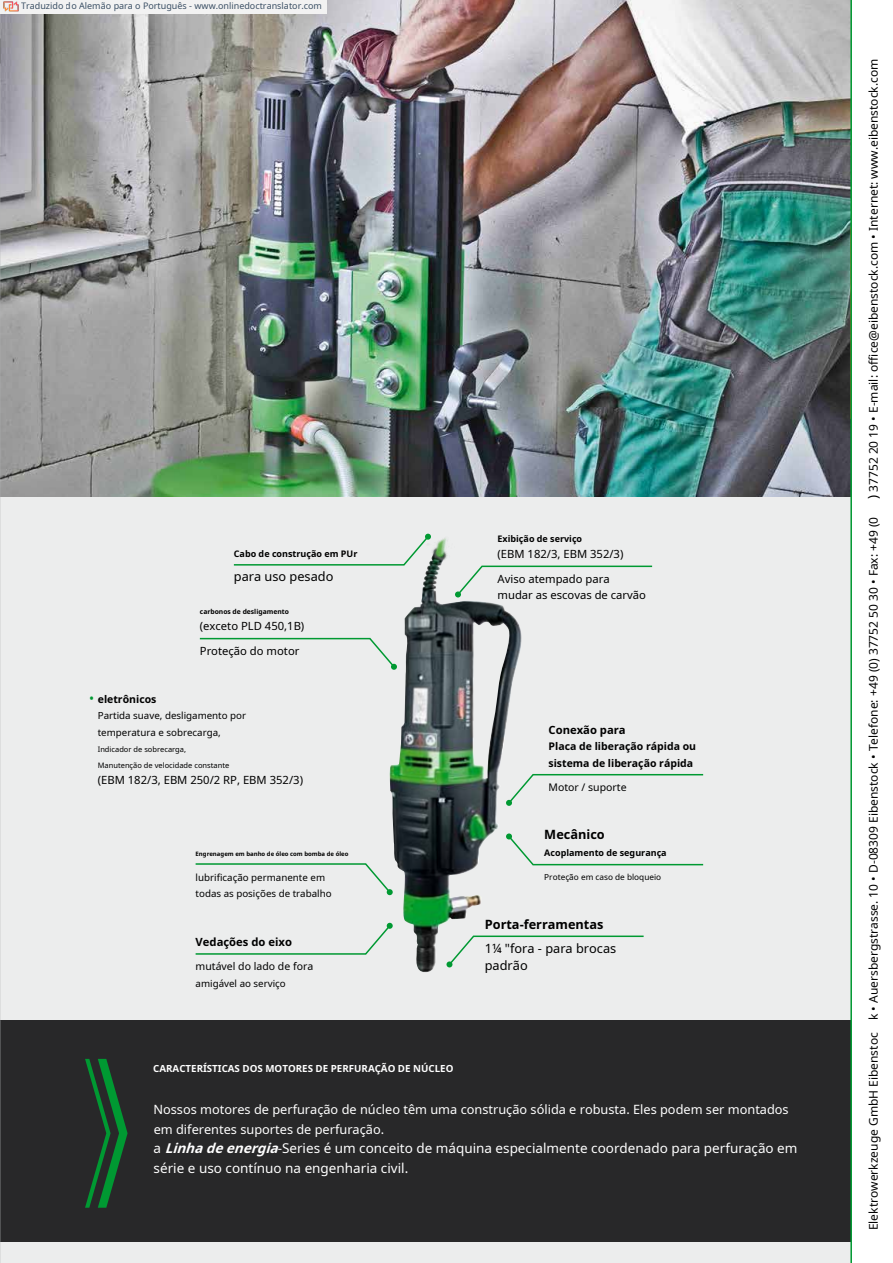
<style>
.page{position:relative;width:893px;height:1263px;background:#fff}
.page>*{position:absolute;margin:0;border:0;box-sizing:border-box;transform-origin:0 0}
.t1{font:13.5px/19.8px "Noto Sans";color:#fff}
.t2{font:12.75px/19.8px "Noto Sans";color:#fff}
.t3{font:12.75px "Noto Sans";color:#000}
.t4{font:700 12.75px "Noto Sans";color:#000}
.t5{font:12px "Noto Sans";color:#000}
.t6{font:11.25px/16.2px "Noto Sans";color:#000}
.t7{font:700 11.25px "Noto Sans";color:#000}
.t8{font:700 10.5px/16.2px "Noto Sans";color:#000}
.t9{font:10.5px "Noto Sans";color:#000}
.t10{font:9.75px/16.2px "Noto Sans";color:#000}
.t11{font:700 9.75px "Noto Sans";color:#fff}
.t12{font:700 9px "Noto Sans";color:#000}
.t13{font:9px "Noto Sans";color:rgb(15 43 70/.8)}
.t14{font:8.25px "Noto Sans";color:#000}
.t15{font:7.5px/16.2px "Noto Sans";color:#000}
.t16{font:700 6.75px "Noto Sans";color:#000}
.t17{font:700 6px "Noto Sans";color:#000}
.s1{font-weight:400;font-size:13.5px;color:#009932}
.s2{font-weight:700;font-style:italic}
.s3{font-size:13.5px}
</style>
<div class="page">
<img style="left:0;top:0;width:850px;height:497px">
<div style="left:0;top:497px;width:893px;height:766px;background:#eceded"></div>
<div style="left:0;top:1020px;width:893px;height:222px;background:#282829"></div>
<img style="left:389px;top:566px;width:133px;height:407px">
<svg style="left:199px;top:637px;width:198px;height:33px"></svg>
<svg style="left:195px;top:862px;width:198px;height:33px"></svg>
<svg style="left:195px;top:923px;width:198px;height:32px"></svg>
<svg style="left:455px;top:565px;width:198px;height:32px"></svg>
<svg style="left:506px;top:773px;width:198px;height:33px"></svg>
<svg style="left:446px;top:935px;width:198px;height:32px"></svg>
<svg style="left:506px;top:833px;width:198px;height:33px"></svg>
<svg style="left:85px;top:1059px;width:43px;height:149px"></svg>
<img style="left:427px;top:533px;width:33px;height:33px">
<svg style="left:233px;top:534px;width:198px;height:32px"></svg>
<div style="left:850px;top:0;width:43px;height:1263px;background:#fff"></div>
<div style="left:0;top:0;width:326px;height:14px;background:#f2f2f2"></div>
<img style="left:4px;top:1px;width:15px;height:14px">
<p class="t13" style="left:21px;top:-1px;width:302px">Traduzido do Alemão para o Português - www.onlinedoctranslator.com</p>
<p class="t12" style="left:497px;top:532px;width:86px">Exibição de serviço</p>
<p class="t12" style="left:234px;top:547px;width:125px">Cabo de construção em PUr</p>
<p class="t6" style="left:497px;top:545px;width:127px">(EBM 182/3, EBM 352/3)</p>
<p class="t3" style="left:234px;top:568px;width:101px">para uso pesado</p>
<p class="t6" style="left:497px;top:570px;width:150px">Aviso atempado para mudar as escovas de carvão</p>
<p class="t16" style="left:200px;top:607px;width:91px">carbonos de desligamento</p>
<p class="t6" style="left:200px;top:613px;width:106px;line-height:24.8px">(exceto PLD 450,1B)<br>Proteção do motor</p>
<p class="t8" style="left:89px;top:691px;width:69px"><span class="s1">•</span> eletrônicos</p>
<p class="t10" style="left:98px;top:708px;width:150px">Partida suave, desligamento por temperatura e sobrecarga,</p>
<p class="t15" style="left:98px;top:741px;width:133px">Indicador de sobrecarga,<br>Manutenção de velocidade constante</p>
<p class="t6" style="left:98px;top:772px;width:207px">(EBM 182/3, EBM 250/2 RP, EBM 352/3)</p>
<p class="t7" style="left:549px;top:722px;width:79px">Conexão para</p>
<p class="t8" style="left:549px;top:738px;width:149px">Placa de liberação rápida ou sistema de liberação rápida</p>
<p class="t9" style="left:549px;top:780px;width:80px">Motor / suporte</p>
<p class="t4" style="left:544px;top:826px;width:62px">Mecânico</p>
<p class="t17" style="left:196px;top:850px;width:154px">Engrenagem em banho de óleo com bomba de óleo</p>
<p class="t12" style="left:544px;top:846px;width:124px">Acoplamento de segurança</p>
<p class="t10" style="left:196px;top:869px;width:138px">lubrificação permanente em todas as posições de trabalho</p>
<p class="t14" style="left:544px;top:871px;width:118px">Proteção em caso de bloqueio</p>
<p class="t4" style="left:485px;top:915px;width:120px">Porta-ferramentas</p>
<p class="t7" style="left:196px;top:934px;width:98px">Vedações do eixo</p>
<p class="t3" style="left:485px;top:940px;width:133px">1¼ "fora - para brocas</p>
<p class="t9" style="left:196px;top:959px;width:119px">mutável do lado de fora</p>
<p class="t3" style="left:485px;top:956px;width:44px">padrão</p>
<p class="t10" style="left:196px;top:975px;width:92px">amigável ao serviço</p>
<p class="t11" style="left:153px;top:1062px;width:302px">CARACTERÍSTICAS DOS MOTORES DE PERFURAÇÃO DE NÚCLEO</p>
<p class="t2" style="left:153px;top:1099px;width:637px">Nossos motores de perfuração de núcleo têm uma construção sólida e robusta. Eles podem ser montados em diferentes suportes de perfuração.</p>
<p class="t1" style="left:154px;top:1138px;width:645px">a <span class="s2">Linhadeenergia</span>-Series é um conceito de máquina especialmente coordenado para perfuração em série e uso contínuo na engenharia civil.</p>
<p class="t5" style="left:865px;top:499px;width:442px;rotate:-90deg"><span class="s3">)</span> 37752 20 19 • E-mail: office@eibenstock.com • Internet: www.eibenstock.com</p>
<p class="t5" style="left:865px;top:1230px;width:715px;rotate:-90deg">Elektrowerkzeuge GmbH Eibenstoc k • Auersbergstrasse. 10 • D-08309 Eibenstock • Telefone: +49 (0) 37752 50 30 • Fax: +49 (0</p>
</div>
